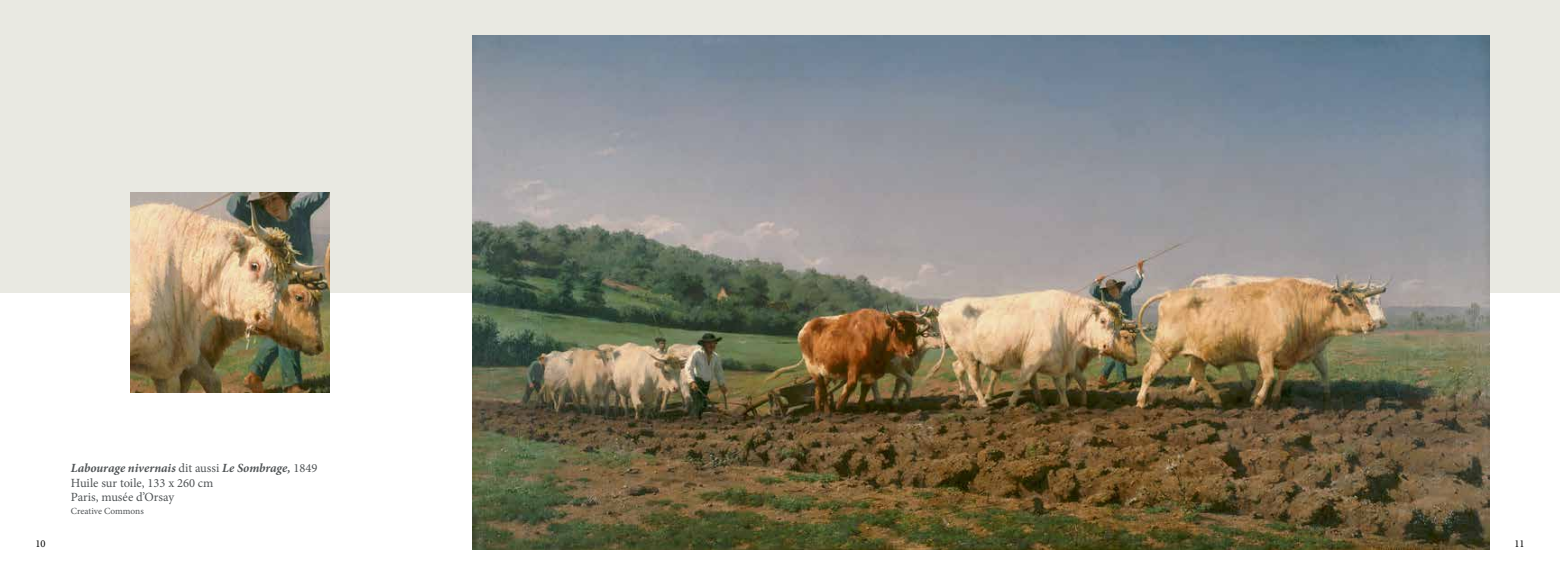
<style>
.page{position:relative;width:1560px;height:585px;background:#fff}
.page>*{position:absolute;margin:0;border:0;box-sizing:border-box;transform-origin:0 0}
.t1{font:12.5px/14.4px "Minion Pro";color:#505456}
.t2{font:10.62px "Minion Pro";color:#000}
.t3{font:9.38px "Minion Pro";letter-spacing:-.005em;color:#505456}
.s1{font-weight:700;font-style:italic}
</style>
<div class="page">
<div style="left:0;top:0;width:1559px;height:292px;background:#e9e9e2"></div>
<img style="left:472px;top:35px;width:1016px;height:514px">
<img style="left:131px;top:192px;width:199px;height:200px">
<p class="t1" style="left:71px;top:461px;width:248px"><span class="s1">Labourage nivernais</span> dit aussi <span class="s1">Le Sombrage,</span> 1849<br>Huile sur toile, 133 x 260 cm<br>Paris, musée d’Orsay</p>
<p class="t3" style="left:71px;top:505px;width:74px">Creative Commons</p>
<p class="t2" style="left:35px;top:536px;width:12px">10</p>
<p class="t2" style="left:1513px;top:536px;width:12px">11</p>
</div>
